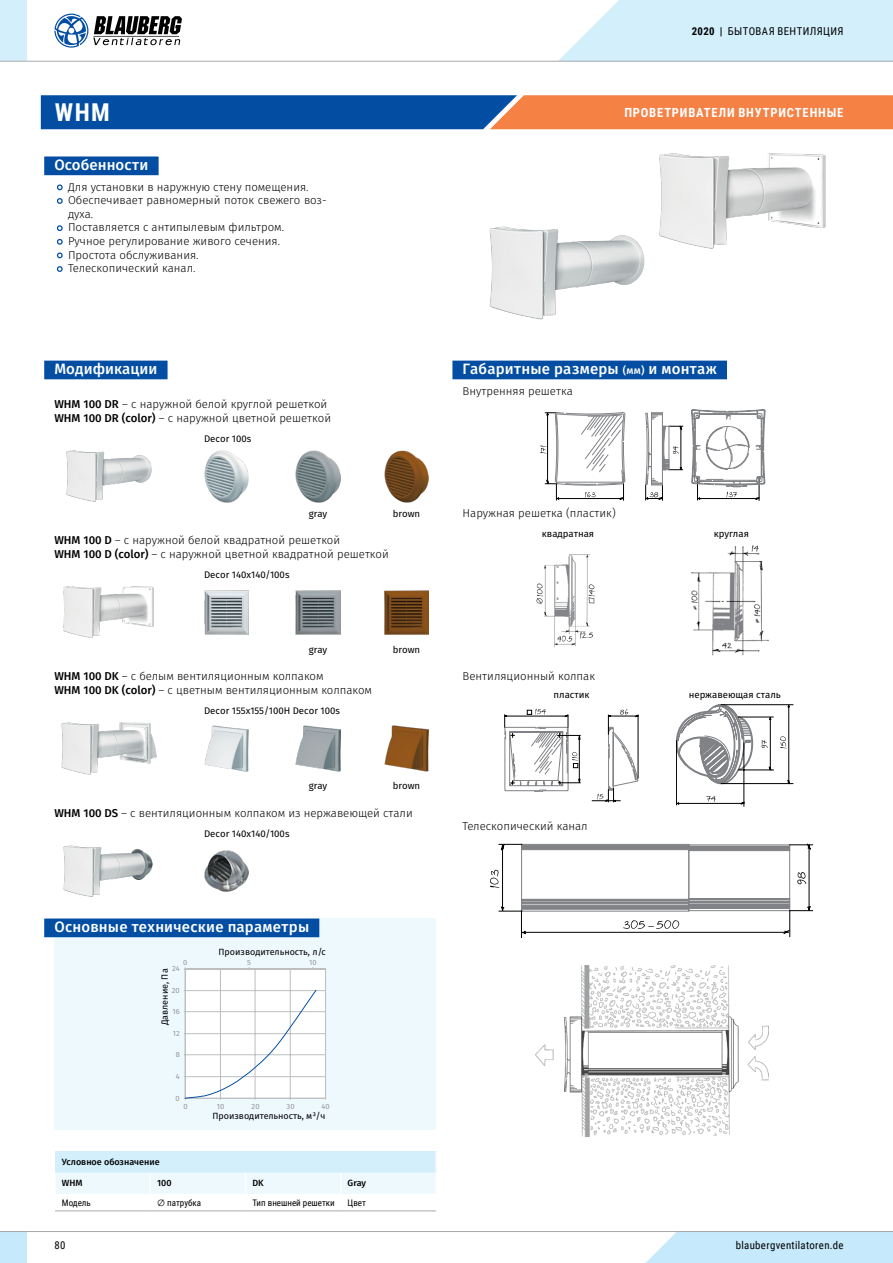
<style>
.page{position:relative;width:893px;height:1263px;background:#fff}
.page>*{position:absolute;margin:0;border:0;box-sizing:border-box;transform-origin:0 0}
.t1{font:700 24.6px "Roboto Condensed";color:#fff}
.t2{font:500 15px "Fira Sans";letter-spacing:.015em;color:#fff}
.t3{font:700 12.6px "Roboto Condensed";letter-spacing:.065em;color:#fff}
.t4{font:300 11.4px/13.6px "Fira Sans";color:#000}
.t5{font:10.8px "Roboto Condensed";letter-spacing:.035em;color:#000}
.t6{font:9.6px "Fira Sans";color:#000}
.t7{font:9px "Fira Sans";color:#000}
.t8{font:9px "Roboto Condensed";color:#000}
.t9{font:500 9px "Fira Sans";color:#000}
.t10{font:7.5px "Fira Sans";color:#939598}
.s1{font-weight:700}
.s2{font-weight:500}
.s3{font-family:"Fira Sans"}
.s4{font-size:10.5px}
</style>
<div class="page">
<svg style="left:41px;top:95px;width:852px;height:34px;background:#736779"></svg>
<div style="left:44px;top:156px;width:115px;height:19px;background:#034ea2"></div>
<svg style="left:56px;top:184px;width:7px;height:7px"></svg>
<svg style="left:57px;top:198px;width:6px;height:6px"></svg>
<svg style="left:56px;top:225px;width:7px;height:7px"></svg>
<svg style="left:56px;top:239px;width:7px;height:6px"></svg>
<svg style="left:56px;top:252px;width:7px;height:7px"></svg>
<svg style="left:57px;top:266px;width:6px;height:6px"></svg>
<img style="left:660px;top:154px;width:165px;height:94px">
<img style="left:490px;top:226px;width:155px;height:94px">
<div style="left:44px;top:361px;width:124px;height:18px;background:#034ea2"></div>
<img style="left:61px;top:723px;width:95px;height:51px">
<img style="left:384px;top:725px;width:45px;height:47px">
<img style="left:296px;top:725px;width:44px;height:47px">
<img style="left:204px;top:725px;width:44px;height:47px">
<img style="left:64px;top:587px;width:90px;height:51px">
<img style="left:296px;top:590px;width:44px;height:44px">
<img style="left:204px;top:590px;width:44px;height:44px">
<img style="left:384px;top:590px;width:45px;height:45px">
<img style="left:66px;top:451px;width:85px;height:51px">
<img style="left:384px;top:450px;width:45px;height:52px">
<img style="left:296px;top:450px;width:44px;height:52px">
<img style="left:204px;top:450px;width:44px;height:52px">
<img style="left:204px;top:850px;width:44px;height:41px">
<img style="left:64px;top:845px;width:89px;height:51px">
<div style="left:452px;top:361px;width:275px;height:18px;background:#034ea2"></div>
<svg style="left:540px;top:409px;width:225px;height:92px"></svg>
<hr style="left:638px;top:715px;width:1px;height:63px;background:#000">
<svg style="left:504px;top:709px;width:134px;height:93px"></svg>
<hr style="left:744px;top:743px;width:1px;height:64px;background:#000">
<hr style="left:738px;top:717px;width:36px;height:1px;background:#000">
<hr style="left:721px;top:704px;width:72px;height:1px;background:#000">
<hr style="left:721px;top:783px;width:72px;height:1px;background:#000">
<hr style="left:738px;top:770px;width:36px;height:1px;background:#000">
<svg style="left:676px;top:704px;width:96px;height:101px"></svg>
<svg style="left:780px;top:704px;width:10px;height:81px"></svg>
<svg style="left:490px;top:844px;width:323px;height:94px"></svg>
<div style="left:54px;top:918px;width:381px;height:212px;background:#eef9fe"></div>
<div style="left:44px;top:918px;width:275px;height:19px;background:#034ea2"></div>
<hr style="left:326px;top:969px;width:1px;height:129px;background:#c7c9cb">
<svg style="left:184px;top:967px;width:142px;height:133px;background:#f5f6f7"></svg>
<img style="left:536px;top:965px;width:233px;height:172px">
<div style="left:55px;top:1151px;width:381px;height:21px;background:#d3effc"></div>
<div style="left:56px;top:1172px;width:379px;height:22px;background:#eef9fe"></div>
<hr style="left:435px;top:1151px;width:2px;height:21px;background:#fff">
<hr style="left:55px;top:1210px;width:95px;height:1px;background:#a7a9ac">
<hr style="left:150px;top:1210px;width:96px;height:1px;background:#a7a9ac">
<hr style="left:246px;top:1210px;width:95px;height:1px;background:#a7a9ac">
<hr style="left:341px;top:1210px;width:95px;height:1px;background:#a7a9ac">
<img style="left:536px;top:554px;width:59px;height:94px">
<img style="left:691px;top:545px;width:77px;height:110px">
<div style="left:646px;top:1232px;width:247px;height:31px;background:#c6eafb"></div>
<div style="left:0;top:1231px;width:27px;height:32px;background:#c6eafb"></div>
<hr style="left:0;top:1231px;width:893px;height:1px;background:#a7a9ac">
<div style="left:0;top:0;width:27px;height:61px;background:#d3effc"></div>
<hr style="left:0;top:61px;width:893px;height:1px;background:#a7a9ac">
<svg style="left:558px;top:0;width:335px;height:62px;background:#d6effa"></svg>
<svg style="left:54px;top:14px;width:128px;height:34px"></svg>
<p class="t5" style="left:692px;top:23px;width:153px"><span class="s1">2020 |</span> БЫТОВАЯ ВЕНТИЛЯЦИЯ</p>
<h1 class="t1" style="left:55px;top:95px;width:57px">WHM</h1>
<p class="t3" style="left:624px;top:104px;width:221px">ПРОВЕТРИВАТЕЛИ ВНУТРИСТЕННЫЕ</p>
<h2 class="t2" style="left:54px;top:154px;width:95px">Особенности</h2>
<p class="t4" style="left:68px;top:181px;width:260px">Для установки в наружную стену помещения.<br>Обеспечивает равномерный поток свежего воз&shy;духа.<br>Поставляется с антипылевым фильтром.<br>Ручное регулирование живого сечения.<br>Простота обслуживания.<br>Телескопический канал.</p>
<h2 class="t2" style="left:54px;top:358px;width:104px">Модификации</h2>
<p class="t4" style="left:54px;top:398px;width:278px"><span class="s2">WHM 100 DR</span> – с наружной белой круглой решеткой<br><span class="s2">WHM 100 DR (color)</span> – с наружной цветной решеткой</p>
<p class="t6" style="left:204px;top:432px;width:49px">Decor 100s</p>
<p class="t6" style="left:309px;top:507px;width:20px">gray</p>
<p class="t6" style="left:393px;top:507px;width:29px">brown</p>
<p class="t4" style="left:54px;top:534px;width:336px"><span class="s2">WHM 100 D</span> – с наружной белой квадратной решеткой<br><span class="s2">WHM 100 D (color)</span> – с наружной цветной квадратной решеткой</p>
<p class="t6" style="left:204px;top:568px;width:87px">Decor 140x140/100s</p>
<p class="t6" style="left:309px;top:643px;width:20px">gray</p>
<p class="t4" style="left:54px;top:670px;width:319px"><span class="s2">WHM 100 DK</span> – с белым вентиляционным колпаком<br><span class="s2">WHM 100 DK (color)</span> – с цветным вентиляционным колпаком</p>
<p class="t6" style="left:204px;top:704px;width:137px">Decor 155x155/100H Decor 100s</p>
<p class="t6" style="left:393px;top:643px;width:29px">brown</p>
<p class="t6" style="left:309px;top:779px;width:20px">gray</p>
<p class="t6" style="left:393px;top:779px;width:29px">brown</p>
<p class="t4" style="left:54px;top:806px;width:360px"><span class="s2">WHM 100 DS</span> – с вентиляционным колпаком из нержавеющей стали</p>
<p class="t6" style="left:204px;top:827px;width:87px">Decor 140x140/100s</p>
<h2 class="t2" style="left:54px;top:916px;width:256px">Основные технические параметры</h2>
<p class="t7" style="left:219px;top:945px;width:109px">Производительность, л/с</p>
<p class="t10" style="left:183px;top:957px;width:6px">0</p>
<p class="t10" style="left:247px;top:957px;width:5px">5</p>
<p class="t10" style="left:309px;top:957px;width:9px">10</p>
<p class="t10" style="left:172px;top:963px;width:9px">24</p>
<p class="t10" style="left:173px;top:1006px;width:9px">16</p>
<p class="t10" style="left:176px;top:1049px;width:6px">8</p>
<p class="t10" style="left:176px;top:1071px;width:5px">4</p>
<p class="t10" style="left:176px;top:1093px;width:6px">0</p>
<p class="t7" style="left:158px;top:1025px;width:58px;rotate:-90deg">Давление, Па</p>
<p class="t10" style="left:172px;top:985px;width:9px">20</p>
<p class="t10" style="left:173px;top:1028px;width:8px">12</p>
<p class="t10" style="left:183px;top:1101px;width:6px">0</p>
<p class="t10" style="left:217px;top:1101px;width:9px">10</p>
<p class="t10" style="left:252px;top:1101px;width:9px">20</p>
<p class="t10" style="left:287px;top:1101px;width:9px">30</p>
<p class="t10" style="left:321px;top:1101px;width:10px">40</p>
<p class="t7" style="left:212px;top:1109px;width:115px">Производительность, м³/ч</p>
<p class="t9" style="left:62px;top:1155px;width:99px">Условное обозначение</p>
<p class="t9" style="left:62px;top:1177px;width:22px">WHM</p>
<p class="t9" style="left:157px;top:1177px;width:16px">100</p>
<p class="t9" style="left:252px;top:1177px;width:13px">DK</p>
<p class="t9" style="left:348px;top:1177px;width:20px">Gray</p>
<p class="t8" style="left:62px;top:1196px;width:30px">Модель</p>
<p class="t8" style="left:157px;top:1196px;width:45px"><span class="s3">∅</span> патрубка</p>
<p class="t8" style="left:252px;top:1196px;width:84px">Тип внешней решетки</p>
<p class="t8" style="left:348px;top:1196px;width:20px">Цвет</p>
<h2 class="t2" style="left:463px;top:358px;width:256px">Габаритные размеры <span class="s4">(мм)</span> и монтаж</h2>
<p class="t4" style="left:463px;top:385px;width:112px">Внутренняя решетка</p>
<p class="t4" style="left:463px;top:507px;width:155px">Наружная решетка (пластик)</p>
<p class="t6" style="left:542px;top:527px;width:54px">квадратная</p>
<p class="t6" style="left:714px;top:527px;width:37px">круглая</p>
<p class="t4" style="left:463px;top:670px;width:134px">Вентиляционный колпак</p>
<p class="t6" style="left:553px;top:688px;width:38px">пластик</p>
<p class="t6" style="left:689px;top:688px;width:94px">нержавеющая сталь</p>
<p class="t4" style="left:463px;top:820px;width:127px">Телескопический канал</p>
<p class="t5" style="left:54px;top:1238px;width:13px">80</p>
<p class="t5" style="left:736px;top:1238px;width:109px">blaubergventilatoren.de</p>
</div>
